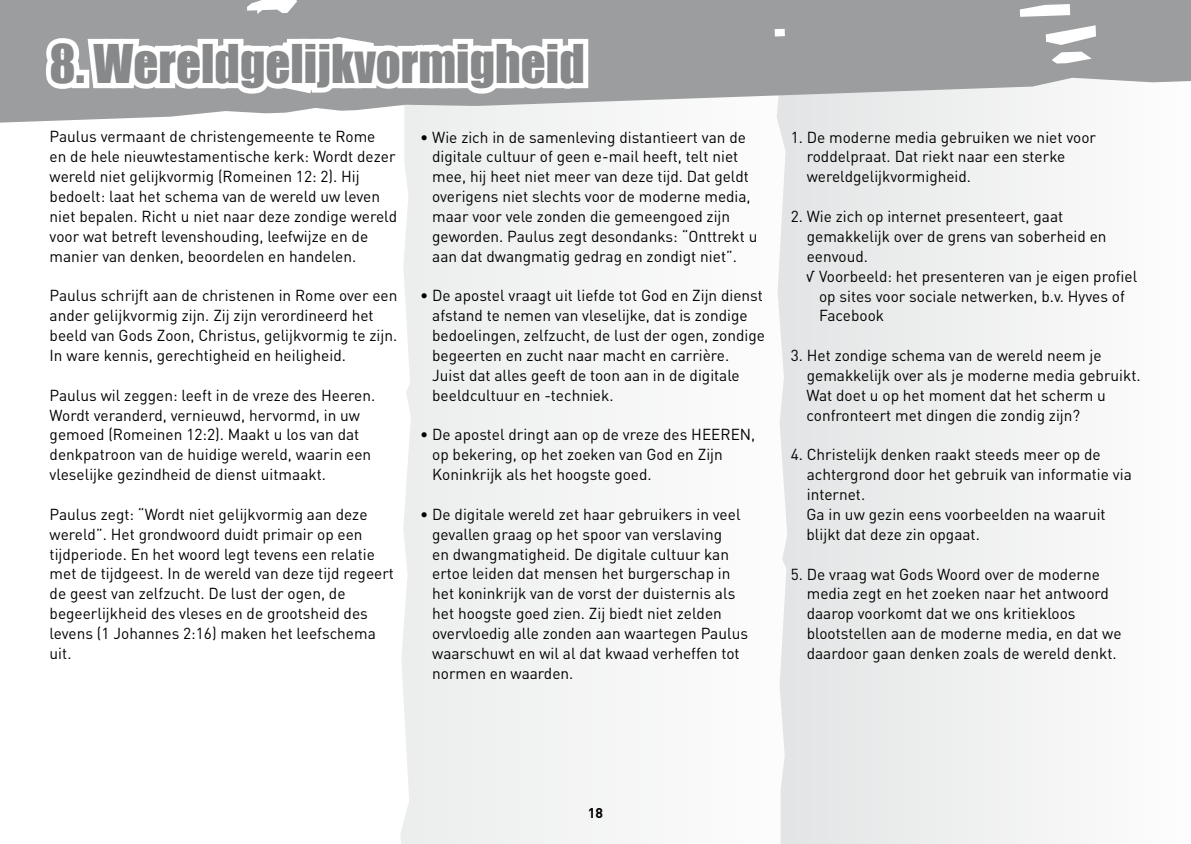
<style>
.page{position:relative;width:1191px;height:844px;background:#fff}
.page>*{position:absolute;margin:0;border:0;box-sizing:border-box;transform-origin:0 0}
.t1{font:49px "Impact";color:#87888a}
.t2{font:15.75px/19.8px "DIN";color:#000}
.t3{font:700 14px "DIN";color:#000}
</style>
<div class="page">
<div style="left:400px;top:123px;width:204px;height:720px;background:#f0f1f1"></div>
<div style="left:777px;top:123px;width:277px;height:720px;background:#eceded"></div>
<svg style="left:0;top:0;width:1191px;height:123px;fill:#9c9d9f"></svg>
<svg style="left:38px;top:0;width:555px;height:228px"></svg>
<h1 class="t1" style="left:50px;top:26px;width:537px">8. Wereldgelijkvormigheid</h1>
<p class="t2" style="left:50px;top:127px;width:349px">Paulus vermaant de christengemeente te Rome<br>en de hele nieuwtestamentische kerk: Wordt dezer wereld niet gelijkvormig (Romeinen 12: 2). Hij bedoelt: laat het schema van de wereld uw leven niet bepalen. Richt u niet naar deze zondige wereld voor wat betreft levenshouding, leefwijze en de manier van denken, beoordelen en handelen.</p>
<p class="t2" style="left:50px;top:285px;width:349px">Paulus schrijft aan de christenen in Rome over een ander gelijkvormig zijn. Zij zijn verordineerd het beeld van Gods Zoon, Christus, gelijkvormig te zijn.<br>In ware kennis, gerechtigheid en heiligheid.</p>
<p class="t2" style="left:50px;top:384px;width:327px">Paulus wil zeggen: leeft in de vreze des Heeren.<br>Wordt veranderd, vernieuwd, hervormd, in uw gemoed (Romeinen 12:2). Maakt u los van dat denkpatroon van de huidige wereld, waarin een vleselijke gezindheid de dienst uitmaakt.</p>
<p class="t2" style="left:50px;top:504px;width:346px">Paulus zegt: “Wordt niet gelijkvormig aan deze wereld”. Het grondwoord duidt primair op een tijdperiode. En het woord legt tevens een relatie met de tijdgeest. In de wereld van deze tijd regeert de geest van zelfzucht. De lust der ogen, de begeerlijkheid des vleses en de grootsheid des levens (1 Johannes 2:16) maken het leefschema uit.</p>
<p class="t2" style="left:432px;top:127px;width:327px;text-indent:-12px">• Wie zich in de samenleving distantieert van de digitale cultuur of geen e-mail heeft, telt niet mee, hij heet niet meer van deze tijd. Dat geldt overigens niet slechts voor de moderne media, maar voor vele zonden die gemeengoed zijn geworden. Paulus zegt desondanks: “Onttrekt u aan dat dwangmatig gedrag en zondigt niet”.</p>
<p class="t2" style="left:432px;top:285px;width:334px;text-indent:-12px">• De apostel vraagt uit liefde tot God en Zijn dienst afstand te nemen van vleselijke, dat is zondige bedoelingen, zelfzucht, de lust der ogen, zondige begeerten en zucht naar macht en carrière.<br>Juist dat alles geeft de toon aan in de digitale beeldcultuur en -techniek.</p>
<p class="t2" style="left:432px;top:424px;width:324px;text-indent:-12px">• De apostel dringt aan op de vreze des HEEREN, op bekering, op het zoeken van God en Zijn<br>Koninkrijk als het hoogste goed.</p>
<p class="t2" style="left:432px;top:504px;width:317px;text-indent:-12px">• De digitale wereld zet haar gebruikers in veel gevallen graag op het spoor van verslaving<br>en dwangmatigheid. De digitale cultuur kan ertoe leiden dat mensen het burgerschap in het koninkrijk van de vorst der duisternis als het hoogste goed zien. Zij biedt niet zelden overvloedig alle zonden aan waartegen Paulus waarschuwt en wil al dat kwaad verheffen tot normen en waarden.</p>
<p class="t2" style="left:806px;top:127px;width:291px;text-indent:-16px">1. De moderne media gebruiken we niet voor roddelpraat. Dat riekt naar een sterke wereldgelijkvormigheid.</p>
<p class="t2" style="left:790px;top:206px;width:274px">2. Wie zich op internet presenteert, gaat</p>
<p class="t2" style="left:806px;top:226px;width:301px">gemakkelijk over de grens van soberheid en</p>
<p class="t2" style="left:806px;top:246px;width:63px">eenvoud.</p>
<p class="t2" style="left:806px;top:266px;width:332px">√ Voorbeeld: het presenteren van je eigen profiel</p>
<p class="t2" style="left:819px;top:285px;width:307px">op sites voor sociale netwerken, b.v. Hyves of</p>
<p class="t2" style="left:819px;top:305px;width:67px">Facebook</p>
<p class="t2" style="left:806px;top:345px;width:335px;text-indent:-16px">3. Het zondige schema van de wereld neem je gemakkelijk over als je moderne media gebruikt.<br>Wat doet u op het moment dat het scherm u confronteert met dingen die zondig zijn?</p>
<p class="t2" style="left:806px;top:444px;width:327px;text-indent:-16px">4. Christelijk denken raakt steeds meer op de achtergrond door het gebruik van informatie via internet.<br>Ga in uw gezin eens voorbeelden na waaruit blijkt dat deze zin opgaat.</p>
<p class="t2" style="left:806px;top:563px;width:316px;text-indent:-16px">5. De vraag wat Gods Woord over de moderne media zegt en het zoeken naar het antwoord daarop voorkomt dat we ons kritiekloos blootstellen aan de moderne media, en dat we daardoor gaan denken zoals de wereld denkt.</p>
<p class="t3" style="left:588px;top:803px;width:17px">18</p>
</div>
